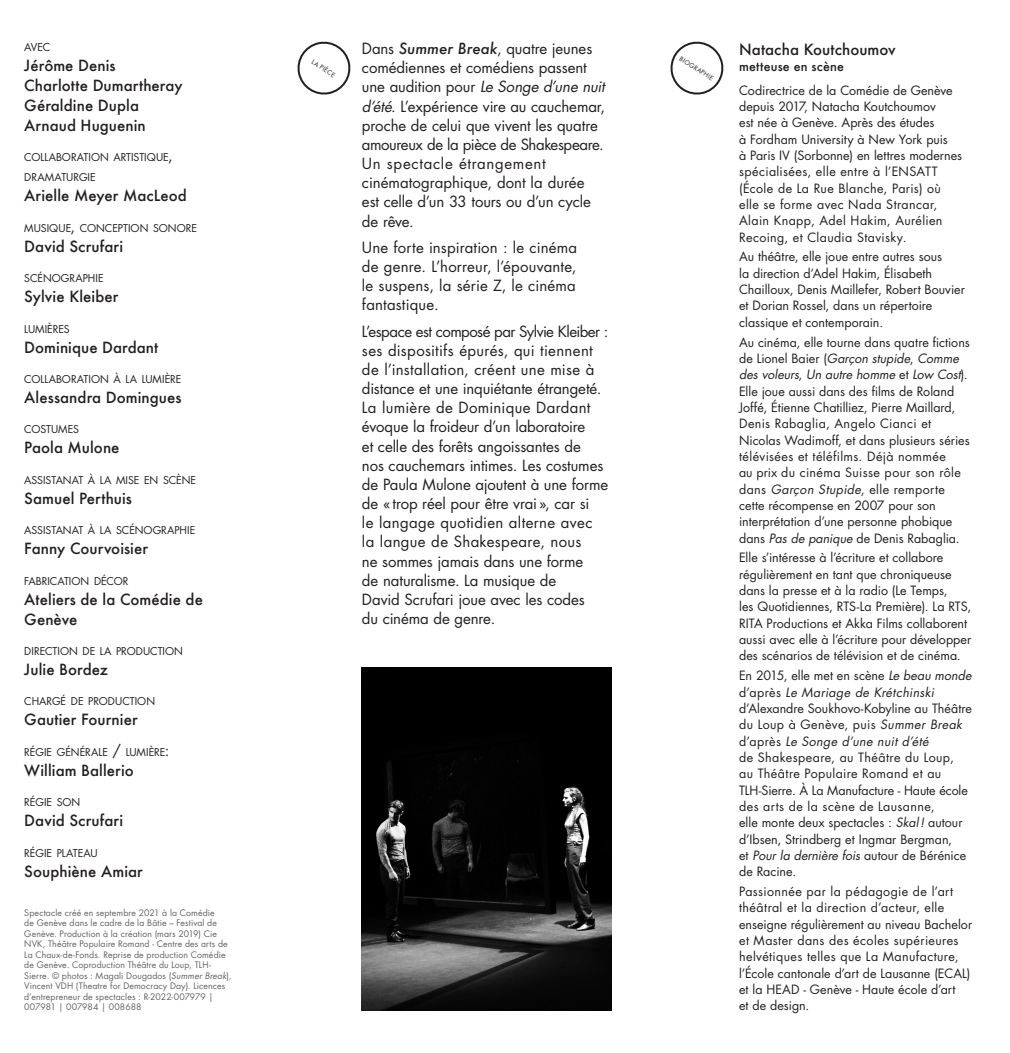
<style>
.page{position:relative;width:1010px;height:1053px;background:#fff}
.page>*{position:absolute;margin:0;border:0;box-sizing:border-box;transform-origin:0 0}
.t1{font:15px/19.1px "Futura Std";letter-spacing:-.005em;color:#231f20}
.t2{font:500 15px/19.9px "Futura";letter-spacing:.005em;color:#231f20}
.t3{font:12.5px/16.4px "Futura Std";letter-spacing:.005em;color:#231f20}
.t4{font:500 12.5px "Futura";letter-spacing:.015em;color:#231f20}
.t5{font:10.5px/19.9px "Futura Std";letter-spacing:-.005em;color:#231f20}
.t6{font:8.75px/10.5px "Futura Std";letter-spacing:.015em;color:#636366}
.t7{font:6.25px "Futura Std";color:#231f20}
.s1{font-size:15px}
.s2{font-style:italic}
.s3{font-family:"Futura";font-weight:500;font-style:italic}
</style>
<div class="page">
<svg style="left:297px;top:41px;width:54px;height:54px"></svg>
<svg style="left:670px;top:41px;width:54px;height:54px"></svg>
<img style="left:362px;top:667px;width:250px;height:343px">
<p class="t5" style="left:24px;top:38px;width:28px">AVEC</p>
<p class="t2" style="left:24px;top:56px;width:160px">Jérôme Denis<br>Charlotte Dumartheray<br>Géraldine Dupla<br>Arnaud Huguenin</p>
<p class="t5" style="left:24px;top:148px;width:150px">COLLABORATION ARTISTIQUE<span class="s1">,<br></span>DRAMATURGIE</p>
<p class="t2" style="left:24px;top:185px;width:164px">Arielle Meyer MacLeod</p>
<p class="t5" style="left:24px;top:218px;width:174px">MUSIQUE<span class="s1">,</span> CONCEPTION SONORE</p>
<p class="t2" style="left:24px;top:236px;width:100px">David Scrufari</p>
<p class="t5" style="left:24px;top:268px;width:81px">SCÉNOGRAPHIE</p>
<p class="t2" style="left:24px;top:286px;width:96px">Sylvie Kleiber</p>
<p class="t5" style="left:24px;top:319px;width:47px">LUMIÈRES</p>
<p class="t2" style="left:24px;top:337px;width:136px">Dominique Dardant</p>
<p class="t5" style="left:24px;top:369px;width:159px">COLLABORATION À LA LUMIÈRE</p>
<p class="t2" style="left:24px;top:387px;width:159px">Alessandra Domingues</p>
<p class="t5" style="left:24px;top:420px;width:56px">COSTUMES</p>
<p class="t2" style="left:24px;top:437px;width:97px">Paola Mulone</p>
<p class="t5" style="left:24px;top:470px;width:173px">ASSISTANAT À LA MISE EN SCÈNE</p>
<p class="t2" style="left:24px;top:488px;width:109px">Samuel Perthuis</p>
<p class="t5" style="left:24px;top:520px;width:173px">ASSISTANAT À LA SCÉNOGRAPHIE</p>
<p class="t2" style="left:24px;top:538px;width:125px">Fanny Courvoisier</p>
<p class="t5" style="left:24px;top:571px;width:106px">FABRICATION DÉCOR</p>
<p class="t2" style="left:24px;top:589px;width:180px">Ateliers de la Comédie de<br>Genève</p>
<p class="t5" style="left:24px;top:641px;width:160px">DIRECTION DE LA PRODUCTION</p>
<p class="t2" style="left:24px;top:659px;width:85px">Julie Bordez</p>
<p class="t5" style="left:24px;top:691px;width:132px">CHARGÉ DE PRODUCTION</p>
<p class="t2" style="left:24px;top:709px;width:115px">Gautier Fournier</p>
<p class="t5" style="left:24px;top:742px;width:147px">RÉGIE GÉNÉRALE <span class="s1">/</span> LUMIÈRE<span class="s1">:</span></p>
<p class="t2" style="left:24px;top:760px;width:111px">William Ballerio</p>
<p class="t5" style="left:24px;top:792px;width:58px">RÉGIE SON</p>
<p class="t2" style="left:24px;top:810px;width:100px">David Scrufari</p>
<p class="t5" style="left:24px;top:843px;width:75px">RÉGIE PLATEAU</p>
<p class="t2" style="left:24px;top:860px;width:120px">Souphiène Amiar</p>
<p class="t6" style="left:24px;top:907px;width:209px">Spectacle créé en septembre 2021 à la Comédie<br>de Genève dans le cadre de la Bâtie – Festival de Genève. Production à la création (mars 2019) Cie NVK, Théâtre Populaire Romand - Centre des arts de La Chaux-de-Fonds. Reprise de production Comédie de Genève. Coproduction Théâtre du Loup, TLH-Sierre. © photos : Magali Dougados (<span class="s2">Summer Break</span>), Vincent VDH (Theatre for Democracy Day). Licences d’entrepreneur de spectacles : R-2022-007979 | 007981 | 007984 | 008688</p>
<p class="t7" style="left:315px;top:58px;width:28px;rotate:33deg">LA PIÈCE</p>
<p class="t1" style="left:362px;top:39px;width:245px">Dans <span class="s3">Summer Break</span>, quatre jeunes comédiennes et comédiens passent une audition pour <span class="s2">Le Songe d’une nuit d’été</span>. L’expérience vire au cauchemar, proche de celui que vivent les quatre amoureux de la pièce de Shakespeare.<br>Un spectacle étrangement cinématographique, dont la durée est celle d’un 33 tours ou d’un cycle de rêve.</p>
<p class="t1" style="left:362px;top:238px;width:217px;text-align:justify">Une forte inspiration : le cinéma de genre. L’horreur, l’épouvante, le suspens, la série Z, le cinéma fantastique.</p>
<p class="t1" style="left:362px;top:321px;width:248px">L’espace est composé par Sylvie Kleiber : ses dispositifs épurés, qui tiennent de l’installation, créent une mise à distance et une inquiétante étrangeté.<br>La lumière de Dominique Dardant évoque la froideur d’un laboratoire<br>et celle des forêts angoissantes de<br>nos cauchemars intimes. Les costumes de Paula Mulone ajoutent à une forme de « trop réel pour être vrai», car si<br>le langage quotidien alterne avec la langue de Shakespeare, nous<br>ne sommes jamais dans une forme<br>de naturalisme. La musique de<br>David Scrufari joue avec les codes<br>du cinéma de genre.</p>
<p class="t7" style="left:682px;top:54px;width:40px;rotate:33deg">BIOGRAPHIE</p>
<p class="t2" style="left:739px;top:39px;width:158px">Natacha Koutchoumov</p>
<p class="t4" style="left:739px;top:58px;width:106px">metteuse en scène</p>
<p class="t3" style="left:739px;top:82px;width:225px">Codirectrice de la Comédie de Genève depuis 2017, Natacha Koutchoumov<br>est née à Genève. Après des études<br>à Fordham University à New York puis<br>à Paris IV (Sorbonne) en lettres modernes spécialisées, elle entre à l’ENSATT (École de La Rue Blanche, Paris) où elle se forme avec Nada Strancar, Alain Knapp, Adel Hakim, Aurélien Recoing, et Claudia Stavisky.</p>
<p class="t3" style="left:739px;top:249px;width:227px">Au théâtre, elle joue entre autres sous<br>la direction d’Adel Hakim, Élisabeth Chailloux, Denis Maillefer, Robert Bouvier et Dorian Rossel, dans un répertoire classique et contemporain.</p>
<p class="t3" style="left:739px;top:334px;width:232px">Au cinéma, elle tourne dans quatre fictions de Lionel Baier (<span class="s2">Garçon stupide</span>, <span class="s2">Comme des voleurs</span>, <span class="s2">Un autre homme</span> et <span class="s2">Low Cost</span>).<br>Elle joue aussi dans des films de Roland Joffé, Étienne Chatilliez, Pierre Maillard, Denis Rabaglia, Angelo Cianci et Nicolas Wadimoff, et dans plusieurs séries télévisées et téléfilms. Déjà nommée<br>au prix du cinéma Suisse pour son rôle dans <span class="s2">Garçon Stupide</span>, elle remporte cette récompense en 2007 pour son interprétation d’une personne phobique dans <span class="s2">Pas de panique</span> de Denis Rabaglia.</p>
<p class="t3" style="left:739px;top:550px;width:234px">Elle s’intéresse à l’écriture et collabore régulièrement en tant que chroniqueuse dans la presse et à la radio (Le Temps,<br>les Quotidiennes, RTS-La Première). La RTS, RITA Productions et Akka Films collaborent aussi avec elle à l’écriture pour développer des scénarios de télévision et de cinéma.</p>
<p class="t3" style="left:739px;top:667px;width:234px">En 2015, elle met en scène <span class="s2">Le beau monde </span>d’après <span class="s2">Le Mariage de Krétchinski </span>d’Alexandre Soukhovo-Kobyline au Théâtre du Loup à Genève, puis <span class="s2">Summer Break </span>d’après <span class="s2">Le Songe d’une nuit d’été<br></span>de Shakespeare, au Théâtre du Loup,<br>au Théâtre Populaire Romand et au TLH-Sierre. À La Manufacture - Haute école des arts de la scène de Lausanne,<br>elle monte deux spectacles : <span class="s2">Skal!</span> autour d’Ibsen, Strindberg et Ingmar Bergman,<br>et <span class="s2">Pour la dernière fois</span> autour de Bérénice de Racine.</p>
<p class="t3" style="left:739px;top:883px;width:235px">Passionnée par la pédagogie de l’art théâtral et la direction d’acteur, elle enseigne régulièrement au niveau Bachelor et Master dans des écoles supérieures helvétiques telles que La Manufacture, l’École cantonale d’art de Lausanne (ECAL) et la HEAD - Genève - Haute école d’art<br>et de design.</p>
</div>
